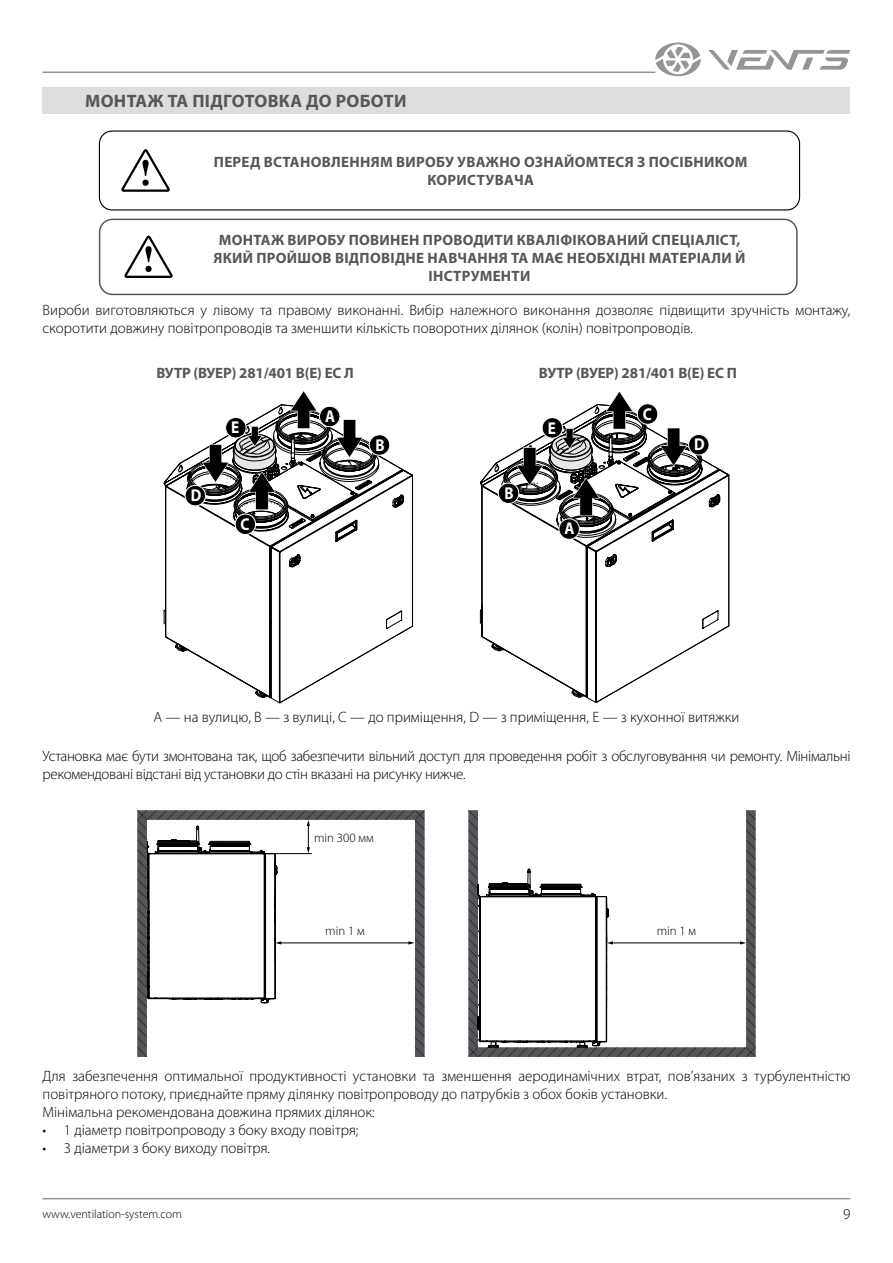
<style>
.page{position:relative;width:893px;height:1263px;background:#fff}
.page>*{position:absolute;margin:0;border:0;box-sizing:border-box;transform-origin:0 0}
.t1{font:700 18px "Myriad Pro";letter-spacing:.02em;color:#575757}
.t2{font:700 17.1px "Myriad Pro";color:#fff;scale:.89 1}
.t3{font:300 15px/18px "Myriad Pro";color:#000}
.t4{font:700 15px/18px "Myriad Pro";letter-spacing:.02em;color:#575757;text-align:center}
.t5{font:300 15px/18px "Myriad Pro";letter-spacing:-.02em;color:#000}
.t6{font:700 15px "Myriad Pro";letter-spacing:-.01em;color:#575757}
.t7{font:300 12.75px "Myriad Pro";color:#000}
.t8{font:300 12px "Myriad Pro";color:#000}
</style>
<div class="page">
<div style="left:99px;top:130px;width:701px;height:80px;border:1px solid #000;border-radius:13px"></div>
<svg style="left:121px;top:149px;width:49px;height:43px"></svg>
<hr style="left:43px;top:1198px;width:807px;height:1px;background:#939598">
<hr style="left:43px;top:72px;width:612px;height:1px;background:#939598">
<svg style="left:708px;top:50px;width:142px;height:20px"></svg>
<svg style="left:655px;top:43px;width:46px;height:33px"></svg>
<div style="left:43px;top:87px;width:807px;height:27px;background:#dcddde"></div>
<svg style="left:164px;top:391px;width:250px;height:312px"></svg>
<svg style="left:480px;top:391px;width:249px;height:312px"></svg>
<div style="left:319px;top:406px;width:21px;height:21px;background:#000;border-radius:50%"></div>
<div style="left:319px;top:406px;width:21px;height:21px;border:1px solid #fff;border-radius:50%"></div>
<div style="left:559px;top:519px;width:20px;height:20px;background:#000;border-radius:50%"></div>
<div style="left:559px;top:518px;width:21px;height:21px;border:1px solid #fff;border-radius:50%"></div>
<div style="left:369px;top:435px;width:21px;height:20px;background:#000;border-radius:50%"></div>
<div style="left:369px;top:434px;width:21px;height:21px;border:1px solid #fff;border-radius:50%"></div>
<div style="left:498px;top:483px;width:21px;height:20px;background:#000;border-radius:50%"></div>
<div style="left:498px;top:483px;width:21px;height:21px;border:1px solid #fff;border-radius:50%"></div>
<div style="left:235px;top:514px;width:21px;height:20px;background:#000;border-radius:50%"></div>
<div style="left:235px;top:514px;width:21px;height:21px;border:1px solid #fff;border-radius:50%"></div>
<div style="left:637px;top:404px;width:21px;height:20px;background:#000;border-radius:50%"></div>
<div style="left:637px;top:403px;width:21px;height:21px;border:1px solid #fff;border-radius:50%"></div>
<div style="left:185px;top:485px;width:21px;height:21px;background:#000;border-radius:50%"></div>
<div style="left:185px;top:485px;width:21px;height:21px;border:1px solid #fff;border-radius:50%"></div>
<div style="left:226px;top:417px;width:20px;height:21px;background:#000;border-radius:50%"></div>
<div style="left:225px;top:417px;width:21px;height:21px;border:1px solid #fff;border-radius:50%"></div>
<div style="left:542px;top:418px;width:21px;height:20px;background:#000;border-radius:50%"></div>
<div style="left:542px;top:417px;width:21px;height:21px;border:1px solid #fff;border-radius:50%"></div>
<div style="left:689px;top:434px;width:20px;height:21px;background:#000;border-radius:50%"></div>
<div style="left:688px;top:434px;width:21px;height:21px;border:1px solid #fff;border-radius:50%"></div>
<svg style="left:137px;top:810px;width:288px;height:247px"></svg>
<svg style="left:468px;top:810px;width:288px;height:247px"></svg>
<div style="left:99px;top:219px;width:699px;height:76px;border:1px solid #575757;border-radius:13px"></div>
<svg style="left:124px;top:236px;width:49px;height:42px"></svg>
<p class="t1" style="left:85px;top:89px;width:323px">МОНТАЖ ТА ПІДГОТОВКА ДО РОБОТИ</p>
<p class="t4" style="left:214px;top:153px;width:535px">ПЕРЕД ВСТАНОВЛЕННЯМ ВИРОБУ УВАЖНО ОЗНАЙОМТЕСЯ З ПОСІБНИКОМ<br>КОРИСТУВАЧА</p>
<p class="t4" style="left:213px;top:230px;width:534px">МОНТАЖ ВИРОБУ ПОВИНЕН ПРОВОДИТИ КВАЛІФІКОВАНИЙ СПЕЦІАЛІСТ,<br>ЯКИЙ ПРОЙШОВ ВІДПОВІДНЕ НАВЧАННЯ ТА МАЄ НЕОБХІДНІ МАТЕРІАЛИ Й<br>ІНСТРУМЕНТИ</p>
<p class="t3" style="left:43px;top:302px;width:809px">Вироби виготовляються у лівому та правому виконанні. Вибір належного виконання дозволяє підвищити зручність монтажу, скоротити довжину повітропроводів та зменшити кількість поворотних ділянок (колін) повітропроводів.</p>
<p class="t6" style="left:156px;top:363px;width:199px">ВУТР (ВУЕР) 281/401 В(Е) EC Л</p>
<p class="t6" style="left:539px;top:363px;width:199px">ВУТР (ВУЕР) 281/401 В(Е) EC П</p>
<p class="t2" style="left:325px;top:405px;width:13px">A</p>
<p class="t2" style="left:643px;top:403px;width:12px">C</p>
<p class="t2" style="left:231px;top:416px;width:11px">E</p>
<p class="t2" style="left:548px;top:417px;width:11px">E</p>
<p class="t2" style="left:191px;top:484px;width:13px">D</p>
<p class="t2" style="left:241px;top:513px;width:12px">C</p>
<p class="t2" style="left:375px;top:434px;width:12px">B</p>
<p class="t2" style="left:504px;top:482px;width:12px">B</p>
<p class="t2" style="left:564px;top:517px;width:13px">A</p>
<p class="t2" style="left:694px;top:433px;width:13px">D</p>
<p class="t3" style="left:153px;top:708px;width:587px">A — на вулицю, B — з вулиці, C — до приміщення, D — з приміщення, E — з кухонної витяжки</p>
<p class="t5" style="left:43px;top:747px;width:809px">Установка має бути змонтована так, щоб забезпечити вільний доступ для проведення робіт з обслуговування чи ремонту. Мінімальні рекомендовані відстані від установки до стін вказані на рисунку нижче.</p>
<p class="t7" style="left:314px;top:831px;width:61px">min 300 мм</p>
<p class="t7" style="left:325px;top:924px;width:41px">min 1 м</p>
<p class="t7" style="left:657px;top:924px;width:41px">min 1 м</p>
<p class="t3" style="left:43px;top:1067px;width:809px">Для забезпечення оптимальної продуктивності установки та зменшення аеродинамічних втрат, пов’язаних з турбулентністю повітряного потоку, приєднайте пряму ділянку повітропроводу до патрубків з обох боків установки.<br>Мінімальна рекомендована довжина прямих ділянок:</p>
<p class="t3" style="left:43px;top:1121px;width:318px">• 1 діаметр повітропроводу з боку входу повітря;</p>
<p class="t3" style="left:43px;top:1139px;width:229px">• 3 діаметри з боку виходу повітря.</p>
<p class="t8" style="left:43px;top:1207px;width:141px">www.ventilation-system.com</p>
<p class="t3" style="left:843px;top:1205px;width:9px">9</p>
</div>
